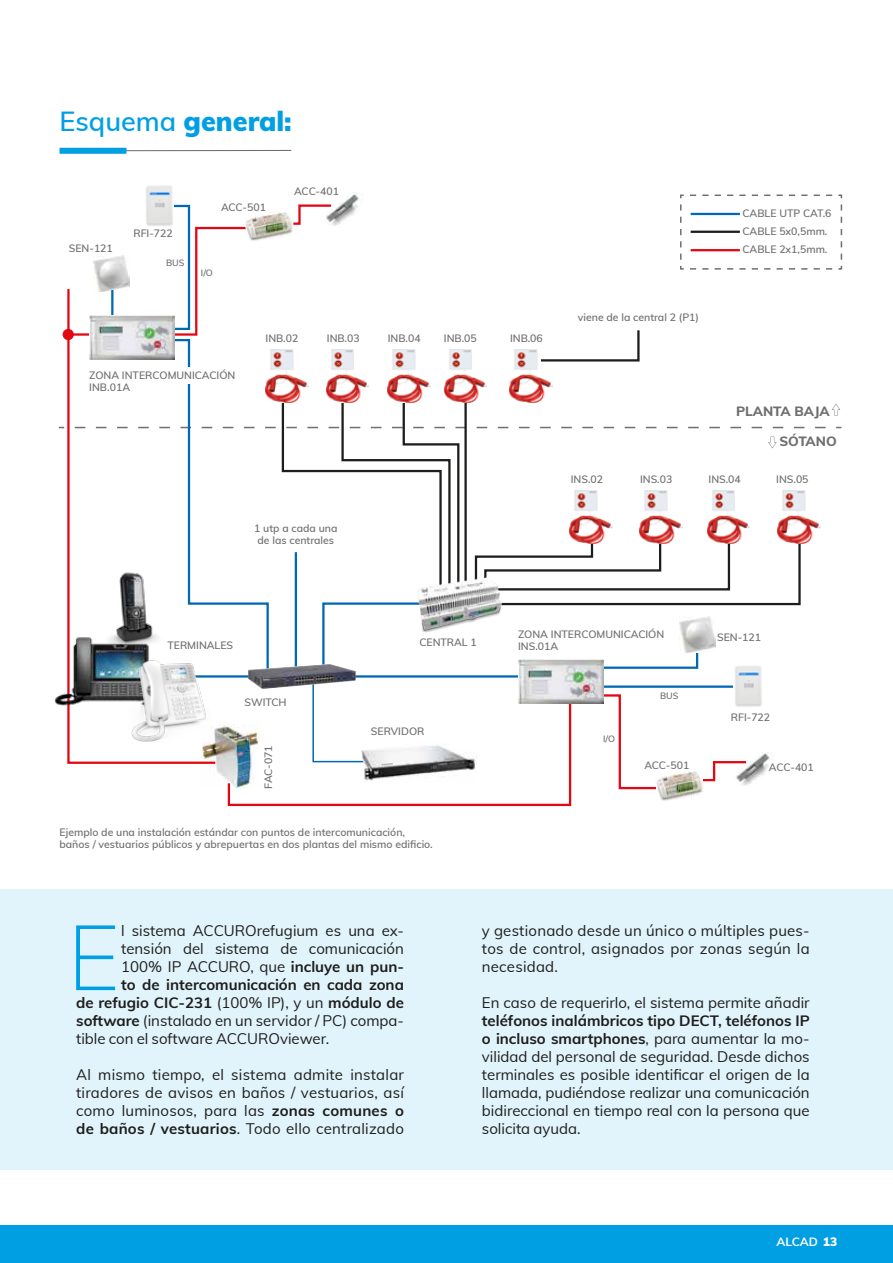
<style>
.page{position:relative;width:893px;height:1263px;background:#fff}
.page>*{position:absolute;margin:0;border:0;box-sizing:border-box;transform-origin:0 0}
.t1{font:200 90.9px "Muli";color:#009fe3}
.t2{font:900 27px "Muli";color:#009fe3}
.t3{font:15px/18px "Muli";color:#1d1d1b;text-align:justify}
.t4{font:700 15px "Muli";color:#1d1d1b}
.t5{font:800 13.5px "Muli";color:#706f6f}
.t6{font:700 12px "Muli";letter-spacing:-.005em;color:#fff}
.t7{font:600 10.5px/12px "Muli";color:#706f6f}
.t8{font:600 9px "Muli";color:#706f6f}
.s1{font-weight:600}
.s2{font-weight:700}
.s3{font-weight:400}
.s4{font-weight:900}
</style>
<div class="page">
<div style="left:0;top:1225px;width:893px;height:38px;background:#009fe3"></div>
<div style="left:0;top:889px;width:893px;height:280px;background:#e1f3fb"></div>
<svg style="left:227px;top:782px;width:428px;height:25px"></svg>
<img style="left:146px;top:185px;width:26px;height:9px">
<img style="left:741px;top:782px;width:11px;height:4px">
<img style="left:655px;top:782px;width:48px;height:19px">
<svg style="left:59px;top:194px;width:784px;height:588px"></svg>
<hr style="left:69px;top:150px;width:222px;height:1px;background:#706f6f">
<div style="left:60px;top:148px;width:66px;height:6px;background:#009fe3"></div>
<img style="left:92px;top:569px;width:80px;height:84px">
<img style="left:54px;top:632px;width:100px;height:76px">
<img style="left:127px;top:656px;width:84px;height:90px">
<h2 class="t2" style="left:60px;top:102px;width:234px"><span class="s1">Esquema</span> general:</h2>
<p class="t7" style="left:69px;top:242px;width:46px">SEN-121</p>
<p class="t7" style="left:133px;top:226px;width:41px">RFI-722</p>
<p class="t8" style="left:166px;top:256px;width:20px">BUS</p>
<p class="t7" style="left:221px;top:201px;width:46px">ACC-501</p>
<p class="t8" style="left:201px;top:266px;width:14px">I/O</p>
<p class="t7" style="left:294px;top:185px;width:46px">ACC-401</p>
<p class="t7" style="left:266px;top:332px;width:34px">INB.02</p>
<p class="t7" style="left:327px;top:332px;width:34px">INB.03</p>
<p class="t7" style="left:388px;top:332px;width:34px">INB.04</p>
<p class="t7" style="left:444px;top:332px;width:34px">INB.05</p>
<p class="t7" style="left:510px;top:332px;width:34px">INB.06</p>
<p class="t7" style="left:89px;top:368px;width:148px">ZONA INTERCOMUNICACIÓN<br>INB.01A</p>
<p class="t7" style="left:254px;top:521px;width:85px;text-align:center">1 utp a cada una de las centrales</p>
<p class="t7" style="left:578px;top:311px;width:123px">viene de la central 2 (P1)</p>
<p class="t7" style="left:743px;top:204px;width:90px;line-height:18.1px">CABLE UTP CAT.6<br>CABLE 5x0,5mm.<br>CABLE 2x1,5mm.</p>
<p class="t5" style="left:736px;top:401px;width:95px">PLANTA BAJA</p>
<p class="t5" style="left:779px;top:431px;width:59px">SÓTANO</p>
<p class="t7" style="left:571px;top:473px;width:34px">INS.02</p>
<p class="t7" style="left:640px;top:473px;width:34px">INS.03</p>
<p class="t7" style="left:709px;top:473px;width:34px">INS.04</p>
<p class="t7" style="left:776px;top:473px;width:34px">INS.05</p>
<p class="t7" style="left:167px;top:638px;width:67px">TERMINALES</p>
<p class="t7" style="left:245px;top:696px;width:44px">SWITCH</p>
<p class="t7" style="left:262px;top:789px;width:45px;rotate:-90deg">FAC-071</p>
<p class="t7" style="left:419px;top:636px;width:59px">CENTRAL 1</p>
<p class="t7" style="left:371px;top:725px;width:55px">SERVIDOR</p>
<p class="t7" style="left:60px;top:826px;width:375px">Ejemplo de una instalación estándar con puntos de intercomunicación, baños / vestuarios públicos y abrepuertas en dos plantas del mismo edificio.</p>
<p class="t7" style="left:518px;top:628px;width:148px">ZONA INTERCOMUNICACIÓN<br>INS.01A</p>
<p class="t8" style="left:603px;top:732px;width:14px">I/O</p>
<p class="t8" style="left:660px;top:689px;width:20px">BUS</p>
<p class="t7" style="left:644px;top:758px;width:46px">ACC-501</p>
<p class="t7" style="left:717px;top:631px;width:46px">SEN-121</p>
<p class="t7" style="left:731px;top:711px;width:41px">RFI-722</p>
<p class="t7" style="left:769px;top:761px;width:46px">ACC-401</p>
<h1 class="t1" style="left:67px;top:891px;width:54px">E</h1>
<p class="t3" style="left:121px;top:921px;width:284px">l sistema ACCUROrefugium es una ex-</p>
<p class="t3" style="left:121px;top:939px;width:284px">tensión del sistema de comunicación</p>
<p class="t3" style="left:121px;top:957px;width:284px">100% IP ACCURO, que <span class="s2">incluye un pun-</span></p>
<p class="t4" style="left:121px;top:974px;width:284px">to de intercomunicación en cada zona</p>
<p class="t4" style="left:76px;top:992px;width:329px">de refugio CIC-231 <span class="s3">(100% IP), y un</span> módulo de</p>
<p class="t3" style="left:76px;top:1011px;width:329px"><span class="s2">software</span> (instalado en un servidor / PC) compa-</p>
<p class="t3" style="left:76px;top:1029px;width:255px">tible con el software ACCUROviewer.</p>
<p class="t3" style="left:76px;top:1065px;width:329px">Al mismo tiempo, el sistema admite instalar tiradores de avisos en baños / vestuarios, así como luminosos, para las <span class="s2">zonas comunes o de baños / vestuarios</span>. Todo ello centralizado</p>
<p class="t3" style="left:482px;top:921px;width:329px">y gestionado desde un único o múltiples pues&shy;tos de control, asignados por zonas según la necesidad.</p>
<p class="t3" style="left:482px;top:993px;width:329px">En caso de requerirlo, el sistema permite añadir</p>
<p class="t3" style="left:482px;top:1011px;width:329px"><span class="s2">teléfonos inalámbricos tipo DECT, teléfonos IP o incluso smartphones</span>, para aumentar la mo&shy;vilidad del personal de seguridad. Desde dichos terminales es posible identificar el origen de la llamada, pudiéndose realizar una comunicación bidireccional en tiempo real con la persona que solicita ayuda.</p>
<p class="t6" style="left:777px;top:1233px;width:62px">ALCAD <span class="s4">13</span></p>
</div>
